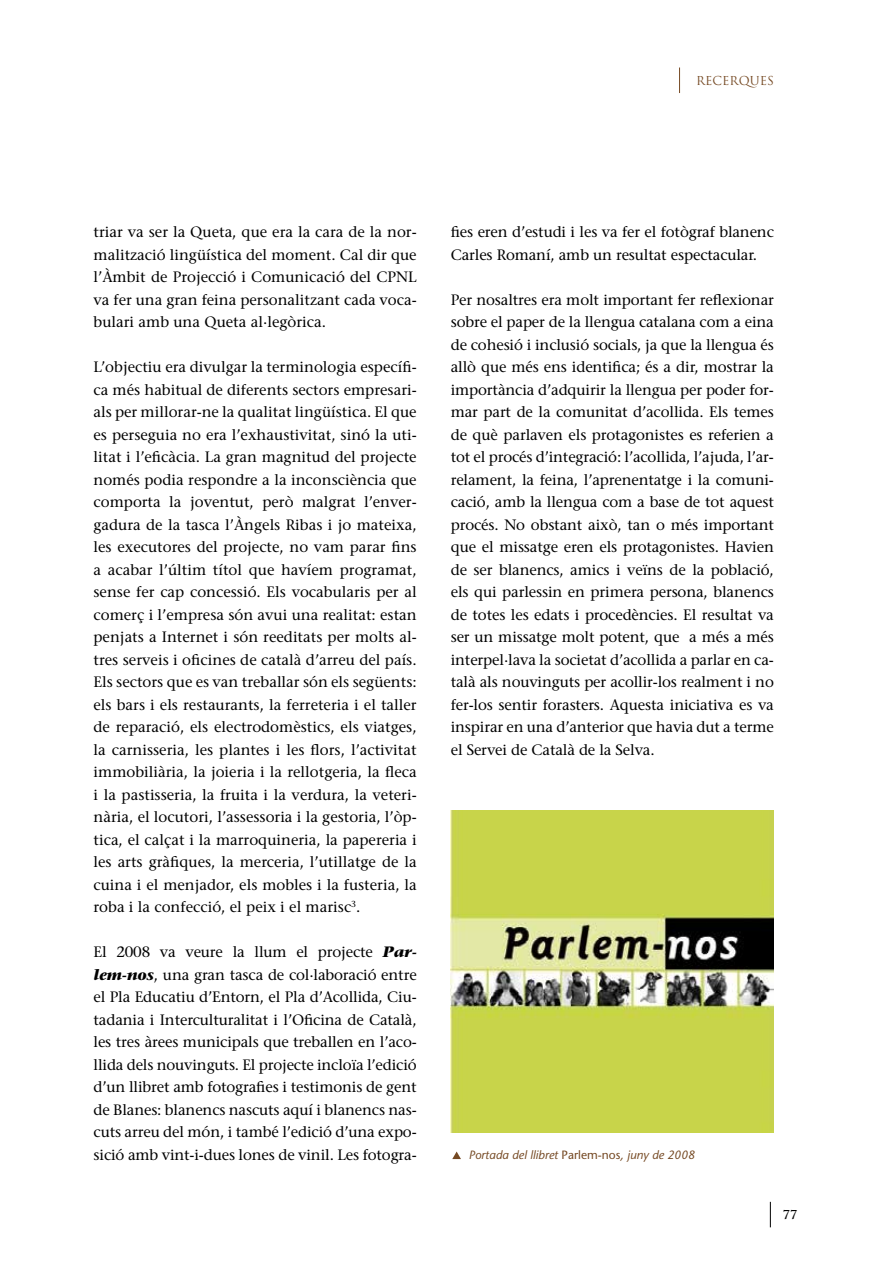
<style>
.page{position:relative;width:893px;height:1263px;background:#fff}
.page>*{position:absolute;margin:0;border:0;box-sizing:border-box;transform-origin:0 0}
.t1{font:15px/22.5px "Stone Serif";letter-spacing:-.01em;color:#000;text-align:justify}
.t2{font:italic 12px "Stone Sans";color:#754923}
.t3{font:12px "Trajan Pro";color:#754923}
.t4{font:700 12px "Trajan Pro";color:#000}
.s1{font-weight:700;font-style:italic}
.s2{font-style:normal}
</style>
<div class="page">
<svg style="left:770px;top:1202px;width:1px;height:25px"></svg>
<svg style="left:679px;top:68px;width:1px;height:25px"></svg>
<img style="left:451px;top:811px;width:323px;height:321px">
<svg style="left:452px;top:1151px;width:9px;height:8px"></svg>
<p class="t3" style="left:696px;top:73px;width:79px">RECERQUES</p>
<p class="t1" style="left:94px;top:221px;width:325px">triar va ser la Queta, que era la cara de la nor&shy;malització lingüística del moment. Cal dir que l’Àmbit de Projecció i Comunicació del CPNL va fer una gran feina personalitzant cada voca&shy;bulari amb una Queta al·legòrica.</p>
<p class="t1" style="left:94px;top:356px;width:325px">L’objectiu era divulgar la terminologia específi&shy;ca més habitual de diferents sectors empresari&shy;als per millorar-ne la qualitat lingüística. El que es perseguia no era l’exhaustivitat, sinó la uti&shy;litat i l’eficàcia. La gran magnitud del projecte només podia respondre a la inconsciència que comporta la joventut, però malgrat l’enver&shy;gadura de la tasca l’Àngels Ribas i jo mateixa, les executores del projecte, no vam parar fins a acabar l’últim títol que havíem programat, sense fer cap concessió. Els vocabularis per al comerç i l’empresa són avui una realitat: estan penjats a Internet i són reeditats per molts al&shy;tres serveis i oficines de català d’arreu del país.<br>Els sectors que es van treballar són els següents: els bars i els restaurants, la ferreteria i el taller de reparació, els electrodomèstics, els viatges, la carnisseria, les plantes i les flors, l’activitat immobiliària, la joieria i la rellotgeria, la fleca i la pastisseria, la fruita i la verdura, la veteri&shy;nària, el locutori, l’assessoria i la gestoria, l’òp&shy;tica, el calçat i la marroquineria, la papereria i les arts gràfiques, la merceria, l’utillatge de la cuina i el menjador, els mobles i la fusteria, la roba i la confecció, el peix i el marisc<sup>3</sup>.</p>
<p class="t1" style="left:94px;top:941px;width:325px">El 2008 va veure la llum el projecte <span class="s1">Par&shy;lem-nos</span>, una gran tasca de col·laboració entre el Pla Educatiu d’Entorn, el Pla d’Acollida, Ciu&shy;tadania i Interculturalitat i l’Oficina de Català, les tres àrees municipals que treballen en l’aco&shy;llida dels nouvinguts. El projecte incloïa l’edició d’un llibret amb fotografies i testimonis de gent de Blanes: blanencs nascuts aquí i blanencs nas&shy;cuts arreu del món, i també l’edició d’una expo&shy;sició amb vint-i-dues lones de vinil. Les fotogra-</p>
<p class="t1" style="left:451px;top:221px;width:325px">fies eren d’estudi i les va fer el fotògraf blanenc<br>Carles Romaní, amb un resultat espectacular.</p>
<p class="t1" style="left:451px;top:288px;width:325px">Per nosaltres era molt important fer reflexionar sobre el paper de la llengua catalana com a eina de cohesió i inclusió socials, ja que la llengua és allò que més ens identifica; és a dir, mostrar la importància d’adquirir la llengua per poder for&shy;mar part de la comunitat d’acollida. Els temes de què parlaven els protagonistes es referien a tot el procés d’integració: l’acollida, l’ajuda, l’ar&shy;relament, la feina, l’aprenentatge i la comuni&shy;cació, amb la llengua com a base de tot aquest procés. No obstant això, tan o més important que el missatge eren els protagonistes. Havien de ser blanencs, amics i veïns de la població, els qui parlessin en primera persona, blanencs de totes les edats i procedències. El resultat va ser un missatge molt potent, que a més a més interpel·lava la societat d’acollida a parlar en ca&shy;talà als nouvinguts per acollir-los realment i no fer-los sentir forasters. Aquesta iniciativa es va inspirar en una d’anterior que havia dut a terme el Servei de Català de la Selva.</p>
<p class="t2" style="left:469px;top:1147px;width:228px">Portada del llibret <span class="s2">Parlem-nos</span>, juny de 2008</p>
<p class="t4" style="left:783px;top:1207px;width:16px">77</p>
</div>
